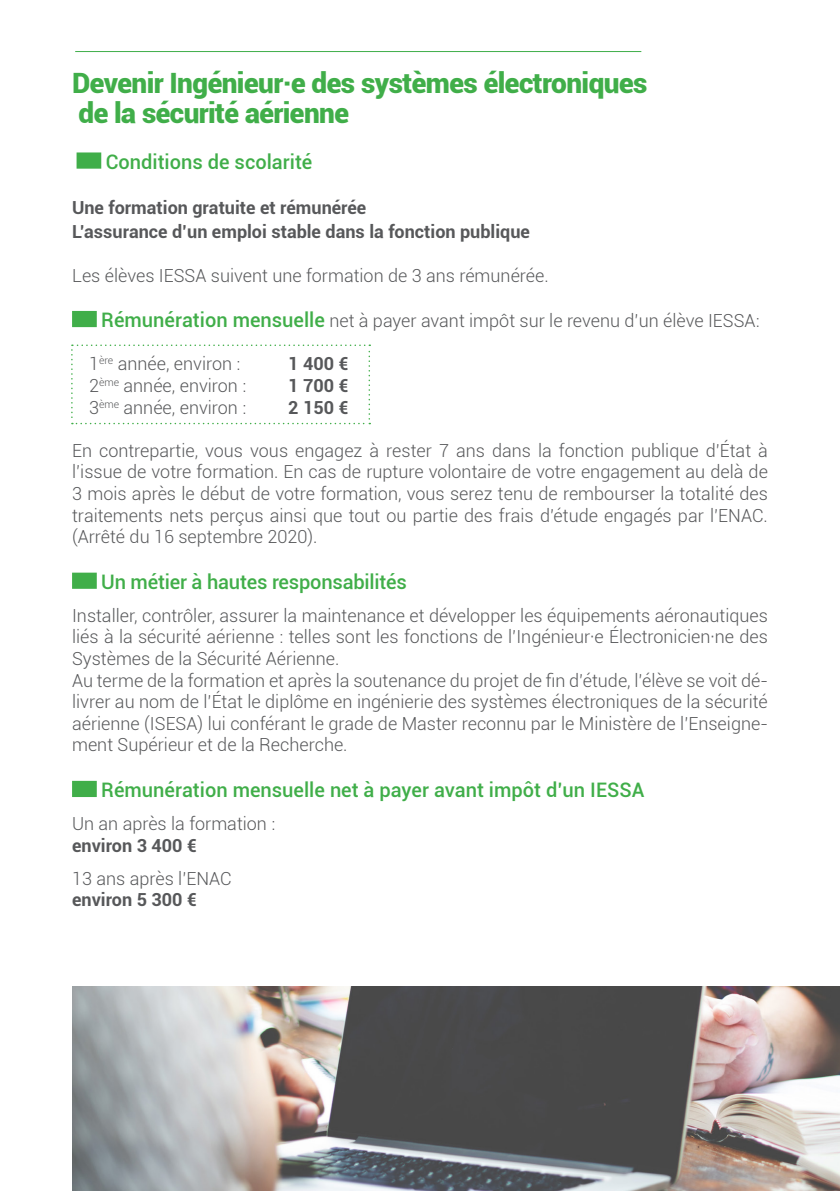
<style>
.page{position:relative;width:840px;height:1191px;background:#fff}
.page>*{position:absolute;margin:0;border:0;box-sizing:border-box;transform-origin:0 0}
.t1{font:900 28px/30px "Roboto";letter-spacing:-.02em;color:#40ae49}
.t2{font:500 20px "Roboto";color:#40ae49}
.t3{font:300 18px/21.6px "Roboto";color:#57585a;text-align:justify}
.t4{font:700 18px "Roboto";color:#57585a}
.s1{font-weight:500;font-size:20px;color:#40ae49}
</style>
<div class="page">
<svg style="left:71px;top:344px;width:299px;height:80px"></svg>
<div style="left:76px;top:152px;width:25px;height:17px;background:#40ae49;border:2px solid #40ae49"></div>
<div style="left:72px;top:311px;width:25px;height:16px;background:#40ae49;border:2px solid #40ae49"></div>
<div style="left:72px;top:572px;width:25px;height:17px;background:#40ae49;border:2px solid #40ae49"></div>
<div style="left:72px;top:781px;width:25px;height:16px;background:#40ae49;border:2px solid #40ae49"></div>
<img style="left:72px;top:986px;width:767px;height:205px">
<hr style="left:75px;top:51px;width:566px;height:1px;background:#40ae49">
<p class="t1" style="left:72px;top:67px;width:576px">Devenir Ingénieur·e des systèmes électroniques de la sécurité aérienne</p>
<p class="t2" style="left:106px;top:147px;width:208px">Conditions de scolarité</p>
<p class="t4" style="left:72px;top:195px;width:295px">Une formation gratuite et rémunérée</p>
<p class="t4" style="left:72px;top:219px;width:459px">L’assurance d’un emploi stable dans la fonction publique</p>
<p class="t3" style="left:72px;top:264px;width:478px">Les élèves IESSA suivent une formation de 3 ans rémunérée.</p>
<p class="t3" style="left:101px;top:309px;width:659px"><span class="s1">Rémunération mensuelle</span> net à payer avant impôt sur le revenu d’un élève IESSA:</p>
<p class="t3" style="left:89px;top:352px;width:153px">1<sup>ère</sup> année, environ :</p>
<p class="t4" style="left:288px;top:351px;width:62px">1 400 €</p>
<p class="t3" style="left:89px;top:374px;width:158px">2<sup>ème</sup> année, environ :</p>
<p class="t4" style="left:288px;top:373px;width:62px">1 700 €</p>
<p class="t3" style="left:89px;top:396px;width:158px">3<sup>ème</sup> année, environ :</p>
<p class="t4" style="left:288px;top:394px;width:62px">2 150 €</p>
<p class="t3" style="left:72px;top:439px;width:697px">En contrepartie, vous vous engagez à rester 7 ans dans la fonction publique d’État à l’issue de votre formation. En cas de rupture volontaire de votre engagement au delà de 3 mois après le début de votre formation, vous serez tenu de rembourser la totalité des traitements nets perçus ainsi que tout ou partie des frais d’étude engagés par l’ENAC. (Arrêté du 16 septembre 2020).</p>
<p class="t2" style="left:101px;top:567px;width:307px">Un métier à hautes responsabilités</p>
<p class="t3" style="left:72px;top:604px;width:697px">Installer, contrôler, assurer la maintenance et développer les équipements aéronautiques liés à la sécurité aérienne : telles sont les fonctions de l’Ingénieur·e Électronicien·ne des Systèmes de la Sécurité Aérienne.</p>
<p class="t3" style="left:72px;top:669px;width:697px">Au terme de la formation et après la soutenance du projet de fin d’étude, l’élève se voit dé&shy;livrer au nom de l’État le diplôme en ingénierie des systèmes électroniques de la sécurité aérienne (ISESA) lui conférant le grade de Master reconnu par le Ministère de l’Enseigne&shy;ment Supérieur et de la Recherche.</p>
<p class="t2" style="left:101px;top:776px;width:544px">Rémunération mensuelle net à payer avant impôt d’un IESSA</p>
<p class="t3" style="left:72px;top:812px;width:204px">Un an après la formation :</p>
<p class="t4" style="left:72px;top:832px;width:126px">environ 3 400 €</p>
<p class="t3" style="left:72px;top:866px;width:161px">13 ans après l’ENAC</p>
<p class="t4" style="left:72px;top:887px;width:126px">environ 5 300 €</p>
</div>
